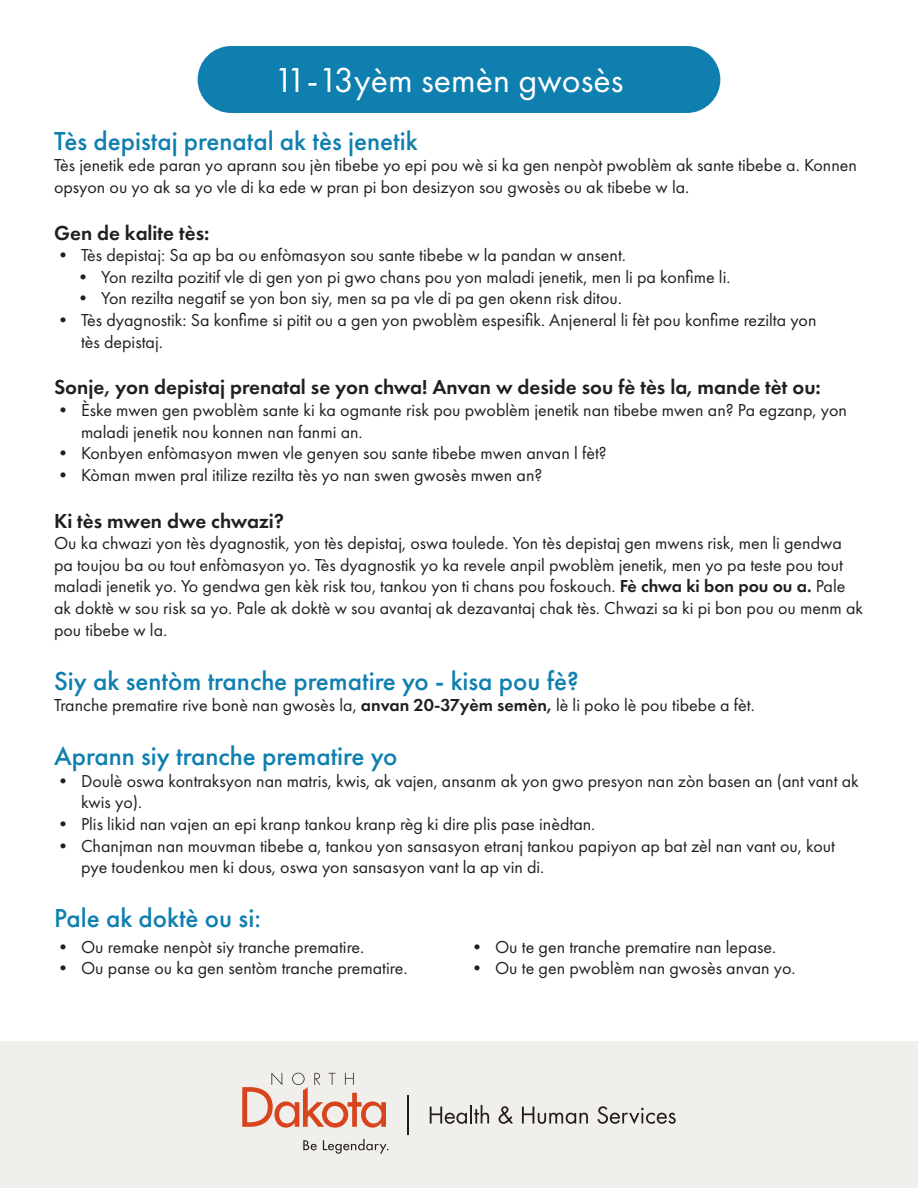
<style>
.page{position:relative;width:918px;height:1188px;background:#fff}
.page>*{position:absolute;margin:0;border:0;box-sizing:border-box;transform-origin:0 0}
.heading_regular_2{font:36px "Futura PT";color:#fff}
.blue_bold_heading{font:500 27px "Futura PT";color:#0f7faf}
.bold_2{font:500 27px "Futura PT";color:#0f7faf}
.bold_text_3{font:600 21px "Futura PT";color:#231f20}
.regular_text_2{font:18px/21.6px "Futura PT";color:#231f20}
.regular_text{font:18px/21.6px "Futura PT";color:#231f20}
.s1{font-weight:600}
</style>
<div class="page">
<div style="left:0;top:1041px;width:918px;height:147px;background:#f1efec"></div>
<hr style="left:407px;top:1095px;width:1px;height:39px;background:#231f20">
<svg style="left:303px;top:1140px;width:14px;height:10px"></svg>
<svg style="left:323px;top:1139px;width:66px;height:15px"></svg>
<svg style="left:242px;top:1073px;width:144px;height:55px"></svg>
<svg style="left:430px;top:1105px;width:59px;height:19px"></svg>
<svg style="left:499px;top:1106px;width:14px;height:18px"></svg>
<svg style="left:522px;top:1107px;width:66px;height:17px"></svg>
<svg style="left:597px;top:1106px;width:79px;height:18px"></svg>
<div style="left:198px;top:46px;width:522px;height:67px;background:#0f7faf;border-radius:33px"></div>
<p class="heading_regular_2" style="left:274px;top:58px;width:351px">11-13yèm semèn gwosès</p>
<p class="bold_2" style="left:54px;top:124px;width:365px">Tès depistaj prenatal ak tès jenetik</p>
<p class="regular_text" style="left:54px;top:154px;width:805px">Tès jenetik ede paran yo aprann sou jèn tibebe yo epi pou wè si ka gen nenpòt pwoblèm ak sante tibebe a. Konnen opsyon ou yo ak sa yo vle di ka ede w pran pi bon desizyon sou gwosès ou ak tibebe w la.</p>
<p class="bold_text_3" style="left:54px;top:219px;width:157px">Gen de kalite tès:</p>
<p class="regular_text_2" style="left:54px;top:244px;width:574px">• Tès depistaj: Sa ap ba ou enfòmasyon sou sante tibebe w la pandan w ansent.</p>
<p class="regular_text_2" style="left:74px;top:266px;width:658px">• Yon rezilta pozitif vle di gen yon pi gwo chans pou yon maladi jenetik, men li pa konfime li.</p>
<p class="regular_text_2" style="left:74px;top:288px;width:549px">• Yon rezilta negatif se yon bon siy, men sa pa vle di pa gen okenn risk ditou.</p>
<p class="regular_text_2" style="left:81px;top:309px;width:737px;text-indent:-27px">• Tès dyagnostik: Sa konfime si pitit ou a gen yon pwoblèm espesifik. Anjeneral li fèt pou konfime rezilta yon tès depistaj.</p>
<p class="bold_text_3" style="left:54px;top:374px;width:768px">Sonje, yon depistaj prenatal se yon chwa! Anvan w deside sou fè tès la, mande tèt ou:</p>
<p class="regular_text_2" style="left:81px;top:399px;width:768px;text-indent:-27px">• Èske mwen gen pwoblèm sante ki ka ogmante risk pou pwoblèm jenetik nan tibebe mwen an? Pa egzanp, yon maladi jenetik nou konnen nan fanmi an.</p>
<p class="regular_text_2" style="left:54px;top:442px;width:554px">• Konbyen enfòmasyon mwen vle genyen sou sante tibebe mwen anvan l fèt?</p>
<p class="regular_text_2" style="left:54px;top:464px;width:490px">• Kòman mwen pral itilize rezilta tès yo nan swen gwosès mwen an?</p>
<p class="bold_text_3" style="left:54px;top:507px;width:232px">Ki tès mwen dwe chwazi?</p>
<p class="regular_text_2" style="left:54px;top:532px;width:811px">Ou ka chwazi yon tès dyagnostik, yon tès depistaj, oswa toulede. Yon tès depistaj gen mwens risk, men li gendwa pa toujou ba ou tout enfòmasyon yo. Tès dyagnostik yo ka revele anpil pwoblèm jenetik, men yo pa teste pou tout maladi jenetik yo. Yo gendwa gen kèk risk tou, tankou yon ti chans pou foskouch. <span class="s1">Fè chwa ki bon pou ou a.</span> Pale ak doktè w sou risk sa yo. Pale ak doktè w sou avantaj ak dezavantaj chak tès. Chwazi sa ki pi bon pou ou menm ak pou tibebe w la.</p>
<p class="blue_bold_heading" style="left:54px;top:664px;width:526px">Siy ak sentòm tranche prematire yo - kisa pou fè?</p>
<p class="regular_text" style="left:54px;top:694px;width:702px">Tranche prematire rive bonè nan gwosès la, <span class="s1">anvan 20-37yèm semèn,</span> lè li poko lè pou tibebe a fèt.</p>
<p class="blue_bold_heading" style="left:54px;top:740px;width:345px">Aprann siy tranche prematire yo</p>
<p class="regular_text_2" style="left:81px;top:770px;width:779px;text-indent:-27px">• Doulè oswa kontraksyon nan matris, kwis, ak vajen, ansanm ak yon gwo presyon nan zòn basen an (ant vant ak kwis yo).</p>
<p class="regular_text_2" style="left:54px;top:813px;width:543px">• Plis likid nan vajen an epi kranp tankou kranp règ ki dire plis pase inèdtan.</p>
<p class="regular_text_2" style="left:81px;top:835px;width:756px;text-indent:-27px">• Chanjman nan mouvman tibebe a, tankou yon sansasyon etranj tankou papiyon ap bat zèl nan vant ou, kout pye toudenkou men ki dous, oswa yon sansasyon vant la ap vin di.</p>
<p class="blue_bold_heading" style="left:54px;top:902px;width:208px">Pale ak doktè ou si:</p>
<p class="regular_text_2" style="left:54px;top:936px;width:312px">• Ou remake nenpòt siy tranche prematire.</p>
<p class="regular_text_2" style="left:54px;top:957px;width:355px">• Ou panse ou ka gen sentòm tranche prematire.</p>
<p class="regular_text_2" style="left:468px;top:936px;width:310px">• Ou te gen tranche prematire nan lepase.</p>
<p class="regular_text_2" style="left:468px;top:957px;width:329px">• Ou te gen pwoblèm nan gwosès anvan yo.</p>
</div>
